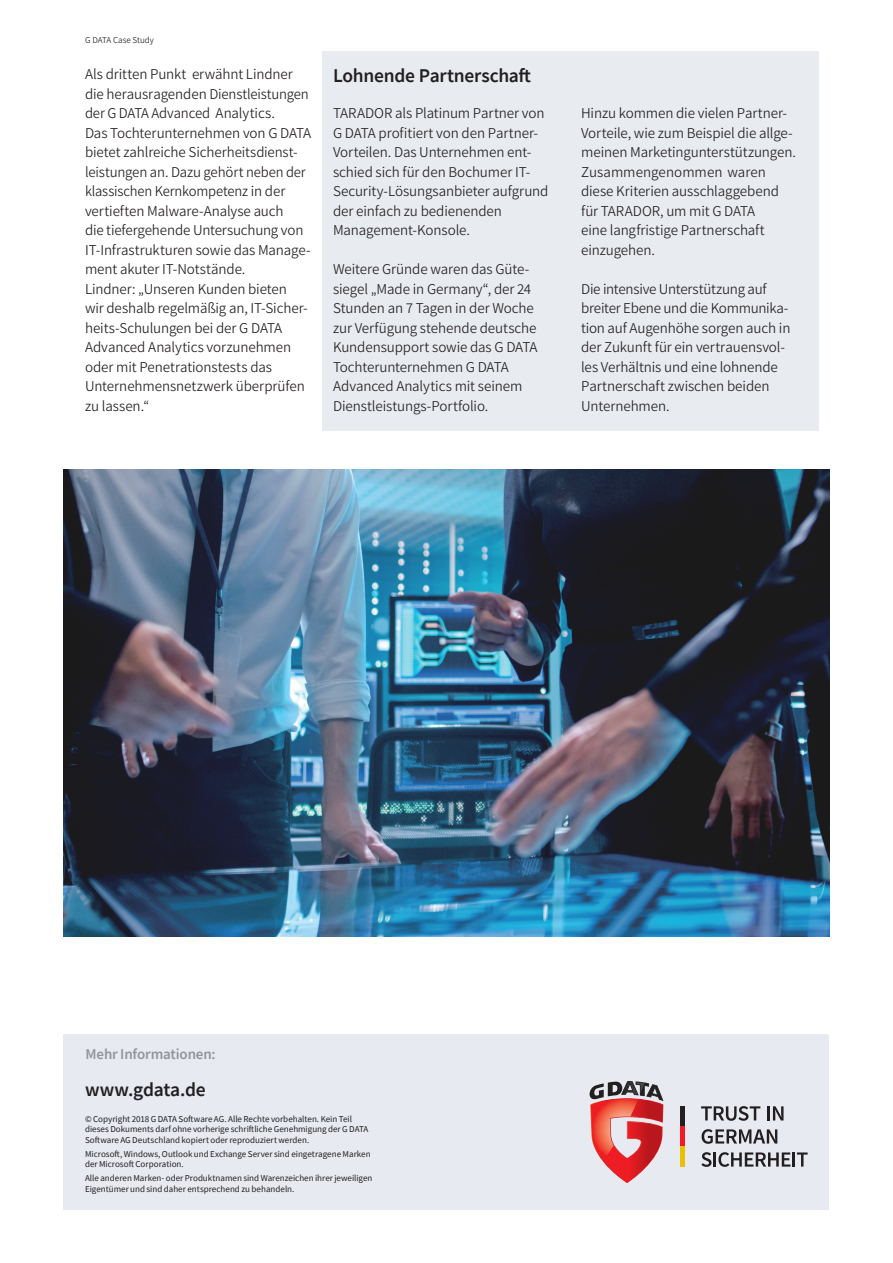
<style>
.page{position:relative;width:893px;height:1263px;background:#fff}
.page>*{position:absolute;margin:0;border:0;box-sizing:border-box;transform-origin:0 0}
.t1{font:600 19.5px "Source Sans Pro";letter-spacing:-.015em;color:#231f20}
.t2{font:300 15px/19.5px "Source Sans Pro";letter-spacing:-.01em;color:#231f20}
.t3{font:600 15px "Source Sans Pro";letter-spacing:-.01em;color:#939598}
.t4{font:9px/10.6px "Source Sans Pro";color:#231f20}
.t5{font:300 9px "Source Sans Pro";color:#231f20}
</style>
<div class="page">
<img style="left:64px;top:469px;width:765px;height:468px">
<div style="left:64px;top:1035px;width:765px;height:175px;background:#e7eaf0"></div>
<svg style="left:590px;top:1081px;width:73px;height:102px"></svg>
<div style="left:680px;top:1106px;width:5px;height:20px;background:#231f20"></div>
<div style="left:680px;top:1126px;width:5px;height:20px;background:#ee1d23"></div>
<div style="left:680px;top:1146px;width:5px;height:21px;background:#e9c005"></div>
<svg style="left:701px;top:1106px;width:59px;height:15px"></svg>
<hr style="left:767px;top:1106px;width:3px;height:14px;background:#231f20">
<svg style="left:773px;top:1106px;width:10px;height:14px"></svg>
<svg style="left:702px;top:1129px;width:75px;height:15px"></svg>
<svg style="left:701px;top:1152px;width:107px;height:15px"></svg>
<div style="left:322px;top:51px;width:497px;height:379px;background:#e7eaf0"></div>
<p class="t5" style="left:85px;top:34px;width:70px">G DATA Case Study</p>
<p class="t2" style="left:85px;top:64px;width:228px">Als dritten Punkt erwähnt Lindner die herausragenden Dienstleistungen der G DATA Advanced Analytics.<br>Das Tochterunternehmen von G DATA bietet zahlreiche Sicherheitsdienst&shy;leistungen an. Dazu gehört neben der klassischen Kernkompetenz in der vertieften Malware-Analyse auch<br>die tiefergehende Untersuchung von IT-Infrastrukturen sowie das Manage&shy;ment akuter IT-Notstände.<br>Lindner: „Unseren Kunden bieten<br>wir deshalb regelmäßig an, IT-Sicher&shy;heits-Schulungen bei der G DATA Advanced Analytics vorzunehmen oder mit Penetrationstests das Unternehmensnetzwerk überprüfen zu lassen.“</p>
<h1 class="t1" style="left:333px;top:63px;width:200px">Lohnende Partnerschaft</h1>
<p class="t2" style="left:333px;top:103px;width:217px">TARADOR als Platinum Partner von<br>G DATA profitiert von den Partner-<br>Vorteilen. Das Unternehmen ent‑ schied sich für den Bochumer IT-<br>Security-Lösungsanbieter aufgrund der einfach zu bedienenden<br>Management-Konsole.</p>
<p class="t2" style="left:333px;top:259px;width:206px">Weitere Gründe waren das Güte‑ siegel „Made in Germany“, der 24<br>Stunden an 7 Tagen in der Woche zur Verfügung stehende deutsche<br>Kundensupport sowie das G DATA<br>Tochterunternehmen G DATA<br>Advanced Analytics mit seinem<br>Dienstleistungs-Portfolio.</p>
<p class="t2" style="left:581px;top:103px;width:216px">Hinzu kommen die vielen Partner‑<br>Vorteile, wie zum Beispiel die allge‑ meinen Marketingunterstützungen.<br>Zusammengenommen waren diese Kriterien ausschlaggebend für TARADOR, um mit G DATA<br>eine langfristige Partnerschaft einzugehen.</p>
<p class="t2" style="left:581px;top:279px;width:211px">Die intensive Unterstützung auf breiter Ebene und die Kommunika&shy;tion auf Augenhöhe sorgen auch in der Zukunft für ein vertrauensvol&shy;les Verhältnis und eine lohnende<br>Partnerschaft zwischen beiden<br>Unternehmen.</p>
<p class="t3" style="left:85px;top:1044px;width:132px">Mehr Informationen:</p>
<h1 class="t1" style="left:85px;top:1077px;width:122px">www.gdata.de</h1>
<p class="t4" style="left:85px;top:1113px;width:285px">© Copyright 2018 G DATA Software AG. Alle Rechte vorbehalten. Kein Teil dieses Dokuments darf ohne vorherige schriftliche Genehmigung der G DATA<br>Software AG Deutschland kopiert oder reproduziert werden.</p>
<p class="t4" style="left:85px;top:1148px;width:287px">Microsoft, Windows, Outlook und Exchange Server sind eingetragene Marken der Microsoft Corporation.</p>
<p class="t4" style="left:85px;top:1173px;width:289px">Alle anderen Marken- oder Produktnamen sind Warenzeichen ihrer jeweiligen<br>Eigentümer und sind daher entsprechend zu behandeln.</p>
</div>
